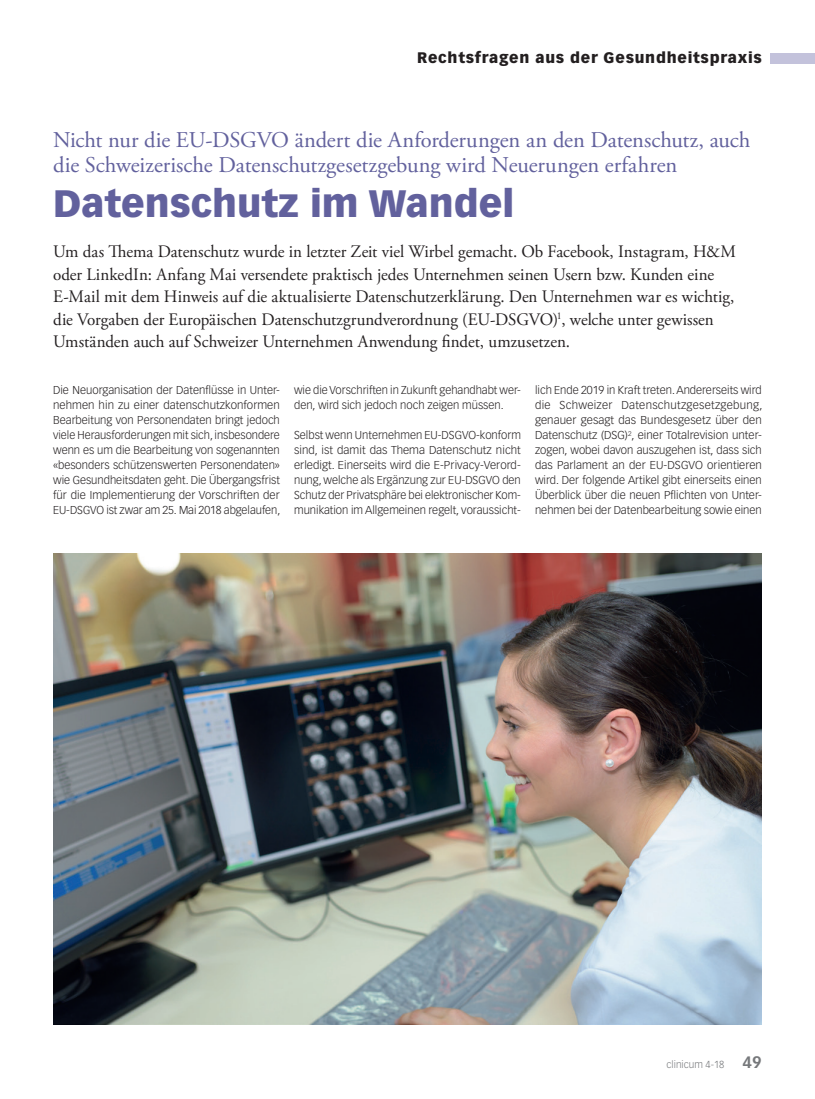
<style>
.page{position:relative;width:815px;height:1099px;background:#fff}
.page>*{position:absolute;margin:0;border:0;box-sizing:border-box;transform-origin:0 0}
.Titel_Recht{font:900 37.5px "Vectora LT Std";color:#62619d}
.Obertitel_Recht{font:22.5px/25px "Adobe Garamond Pro";letter-spacing:-.005em;color:#62619d}
.Lead{font:17.5px/22.5px "Adobe Garamond Pro";color:#231f20}
.t1{font:900 15px "Vectora LT Std";letter-spacing:.05em;color:#231f20}
.Lauftext{font:300 11.25px/15px "Vectora LT Std";color:#231f20;text-align:justify}
.t2{font:300 10px "Vectora LT Std";color:#76787b}
.s1{font-weight:700;font-size:16.25px}
</style>
<div class="page">
<div style="left:770px;top:53px;width:45px;height:10px;background:#c3c2db"></div>
<img style="left:53px;top:553px;width:709px;height:471px">
<h3 class="t1" style="left:417px;top:49px;width:346px">Rechtsfragen aus der Gesundheitspraxis</h3>
<p class="Obertitel_Recht" style="left:53px;top:128px;width:699px">Nicht nur die EU-DSGVO ändert die Anforderungen an den Datenschutz, auch die Schweizerische Datenschutzgesetzgebung wird Neuerungen erfahren</p>
<p class="Titel_Recht" style="left:53px;top:180px;width:463px">Datenschutz im Wandel</p>
<p class="Lead" style="left:53px;top:241px;width:684px">Um das Thema Datenschutz wurde in letzter Zeit viel Wirbel gemacht. Ob Facebook, Instagram, H&amp;M oder LinkedIn: Anfang Mai versendete praktisch jedes Unternehmen seinen Usern bzw. Kunden eine E-Mail mit dem Hinweis auf die aktualisierte Datenschutzerklärung. Den Unternehmen war es wichtig, die Vorgaben der Europäischen Datenschutzgrundverordnung (EU-DSGVO)<sup>1</sup>, welche unter gewissen Umständen auch auf Schweizer Unternehmen Anwendung findet, umzusetzen.</p>
<p class="Lauftext" style="left:53px;top:383px;width:229px">Die Neuorganisation der Datenflüsse in Unter&shy;nehmen hin zu einer datenschutzkonformen Bearbeitung von Personendaten bringt jedoch viele Herausforderungen mit sich, insbesondere wenn es um die Bearbeitung von sogenannten «besonders schützenswerten Personendaten» wie Gesundheitsdaten geht. Die Übergangsfrist für die Implementierung der Vorschriften der EU-DSGVO ist zwar am 25. Mai 2018 abgelaufen,</p>
<p class="Lauftext" style="left:294px;top:383px;width:228px">wie die Vorschriften in Zukunft gehandhabt wer&shy;den, wird sich jedoch noch zeigen müssen.</p>
<p class="Lauftext" style="left:535px;top:383px;width:229px">lich Ende 2019 in Kraft treten. Andererseits wird die Schweizer Datenschutzgesetzgebung, genauer gesagt das Bundesgesetz über den Datenschutz (DSG)<sup>2</sup>, einer Totalrevision unter&shy;zogen, wobei davon auszugehen ist, dass sich das Parlament an der EU-DSGVO orientieren wird. Der folgende Artikel gibt einerseits einen Überblick über die neuen Pflichten von Unter&shy;nehmen bei der Datenbearbeitung sowie einen</p>
<p class="Lauftext" style="left:294px;top:428px;width:228px">Selbst wenn Unternehmen EU-DSGVO-konform sind, ist damit das Thema Datenschutz nicht erledigt. Einerseits wird die E-Privacy-Verord&shy;nung, welche als Ergänzung zur EU-DSGVO den Schutz der Privatsphäre bei elektronischer Kom&shy;munikation im Allgemeinen regelt, voraussicht-</p>
<p class="t2" style="left:667px;top:1058px;width:97px">clinicum 4-18 <span class="s1">49</span></p>
</div>
